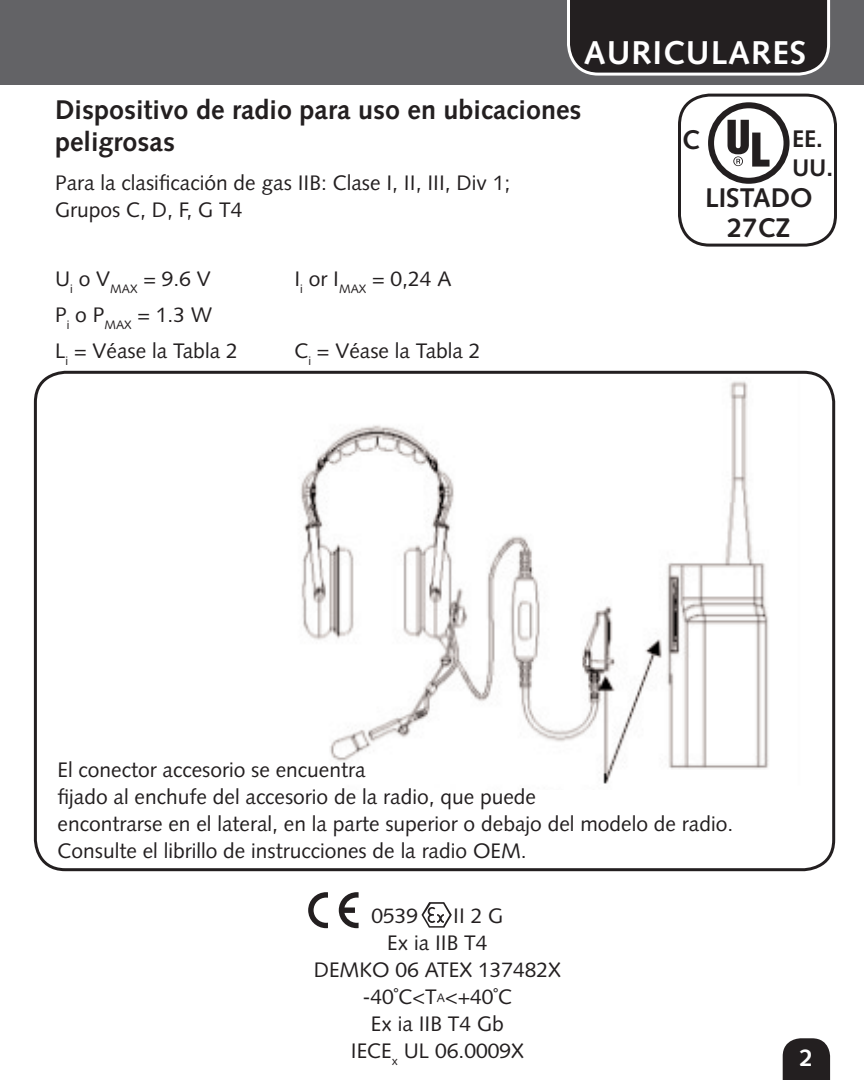
<style>
.page{position:relative;width:864px;height:1080px;background:#fff}
.page>*{position:absolute;margin:0;border:0;box-sizing:border-box;transform-origin:0 0}
.t1{font:700 33px "Syntax";letter-spacing:.03em;color:#fff}
.t2{font:700 27px/32.4px "Syntax";color:#231f20}
.t3{font:700 24px/28.8px "Syntax";color:#231f20}
.t4{font:700 24px "Syntax";color:#fff}
.t5{font:21px "Syntax";color:#231f20}
.s1{font-size:12.3px}
</style>
<div class="page">
<div style="left:0;top:0;width:864px;height:85px;background:#636366"></div>
<div style="left:34px;top:371px;width:801px;height:500px;border:3px solid #231f20;border-radius:30px"></div>
<svg style="left:567px;top:0;width:263px;height:76px;background:#312d2e"></svg>
<svg style="left:783px;top:1038px;width:47px;height:42px;background:#322e2f"></svg>
<svg style="left:708px;top:102px;width:75px;height:82px"></svg>
<div style="left:708px;top:102px;width:82px;height:82px;border:6px solid #231f20;border-radius:50%"></div>
<svg style="left:308px;top:892px;width:51px;height:36px"></svg>
<div style="left:678px;top:94px;width:159px;height:153px;border:3px solid #231f20;border-radius:30px"></div>
<svg style="left:421px;top:902px;width:31px;height:26px"></svg>
<img style="left:300px;top:381px;width:469px;height:403px">
<p class="t1" style="left:584px;top:34px;width:224px">AURICULARES</p>
<p class="t2" style="left:55px;top:94px;width:528px">Dispositivo de radio para uso en ubicaciones peligrosas</p>
<p class="t5" style="left:55px;top:171px;width:457px">Para la clasificación de gas IIB: Clase I, II, III, Div 1;</p>
<p class="t5" style="left:55px;top:198px;width:189px">Grupos C, D, F, G T4</p>
<p class="t5" style="left:55px;top:267px;width:157px">U<sub>i</sub> o V<sub>MAX</sub> = 9.6 V</p>
<p class="t5" style="left:294px;top:267px;width:158px">I<sub>i</sub> or I<sub>MAX</sub> = 0,24 A</p>
<p class="t5" style="left:55px;top:303px;width:158px">P<sub>i</sub> o P<sub>MAX</sub> = 1.3 W</p>
<p class="t5" style="left:55px;top:339px;width:184px">L<sub>i</sub> = Véase la Tabla 2</p>
<p class="t5" style="left:294px;top:339px;width:188px">C<sub>i</sub> = Véase la Tabla 2</p>
<p class="t2" style="left:682px;top:124px;width:20px">C</p>
<p class="t3" style="left:792px;top:124px;width:43px">EE.<br>UU.</p>
<p class="t2" style="left:705px;top:182px;width:109px">LISTADO</p>
<p class="t2" style="left:728px;top:212px;width:65px">27CZ</p>
<p class="t5" style="left:58px;top:757px;width:310px">El conector accesorio se encuentra</p>
<p class="t5" style="left:58px;top:784px;width:480px">fijado al enchufe del accesorio de la radio, que puede</p>
<p class="t5" style="left:58px;top:811px;width:677px">encontrarse en el lateral, en la parte superior o debajo del modelo de radio.</p>
<p class="t5" style="left:58px;top:838px;width:471px">Consulte el librillo de instrucciones de la radio OEM.</p>
<p class="t5" style="left:371px;top:903px;width:48px">0539</p>
<p class="t5" style="left:453px;top:903px;width:52px">II 2 G</p>
<p class="t5" style="left:387px;top:930px;width:102px">Ex ia IIB T4</p>
<p class="t5" style="left:314px;top:957px;width:249px">DEMKO 06 ATEX 137482X</p>
<p class="t5" style="left:362px;top:984px;width:151px">-40˚C&lt;T<span class="s1">A</span>&lt;+40˚C</p>
<p class="t5" style="left:371px;top:1011px;width:135px">Ex ia IIB T4 Gb</p>
<p class="t5" style="left:351px;top:1038px;width:175px">IECE<sub>x</sub> UL 06.0009X</p>
<p class="t4" style="left:800px;top:1044px;width:15px">2</p>
</div>
